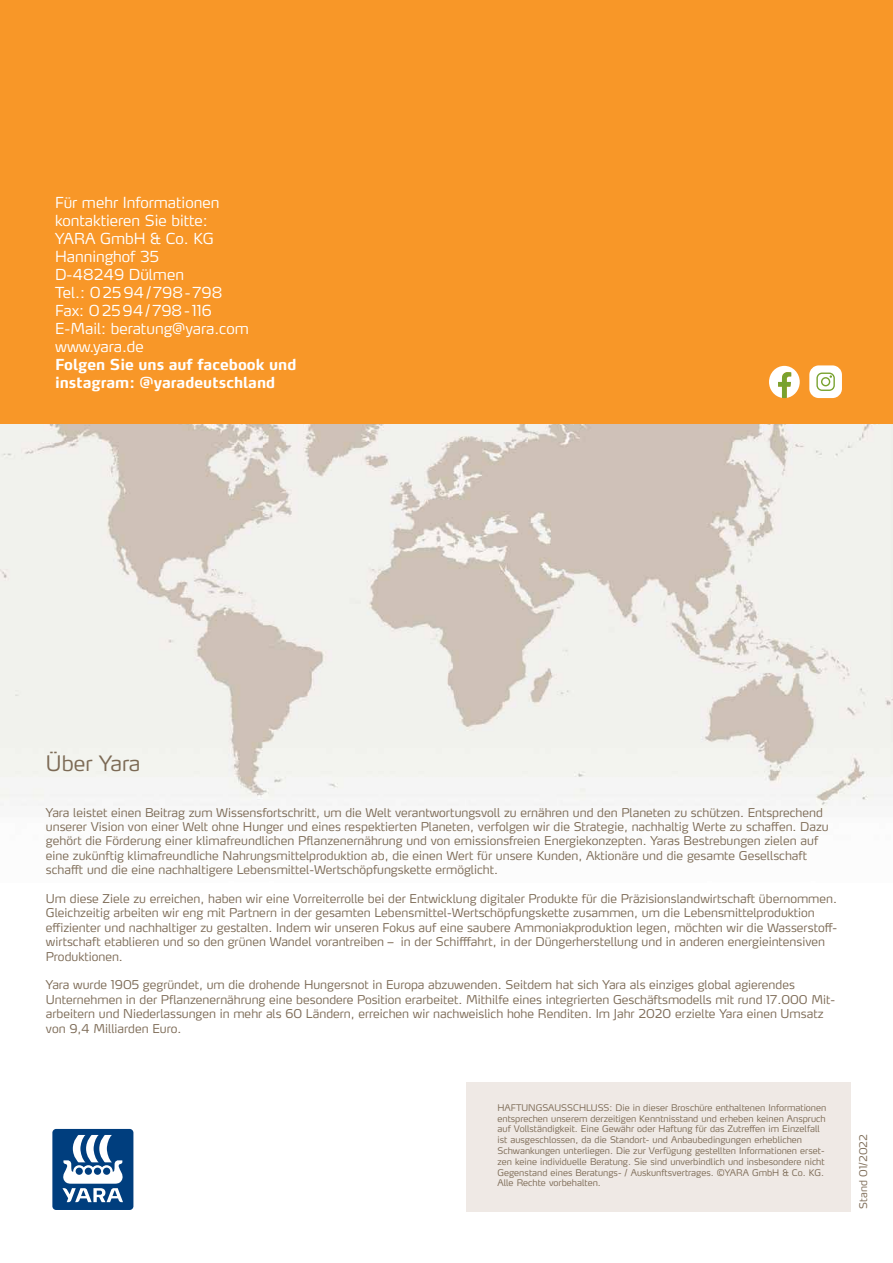
<style>
.page{position:relative;width:893px;height:1263px;background:#fff}
.page>*{position:absolute;margin:0;border:0;box-sizing:border-box;transform-origin:0 0}
.t1{font:300 21px "Yara Max LF";color:#7c6a55}
.t2{font:300 15px/18px "Yara Max LF";color:#fff}
.t3{font:700 15px/18px "Yara Max LF";color:#fff}
.t4{font:300 12px/14.4px "Yara Max LF";color:#7c6a55}
.t5{font:300 10.5px "Yara Max LF";color:#7c6a55}
.t6{font:300 9px/10.8px "Yara Max LF";color:#7c6a55}
</style>
<div class="page">
<img style="left:0;top:424px;width:893px;height:388px">
<div style="left:0;top:0;width:893px;height:424px;background:#f89728"></div>
<svg style="left:52px;top:1128px;width:82px;height:82px"></svg>
<div style="left:466px;top:1082px;width:384px;height:130px;background:#efe9e5"></div>
<svg style="left:769px;top:366px;width:31px;height:32px"></svg>
<div style="left:809px;top:365px;width:33px;height:33px;background:#fff;border-radius:9px"></div>
<svg style="left:816px;top:372px;width:19px;height:19px"></svg>
<p class="t2" style="left:55px;top:193px;width:195px">Für mehr Informationen kontaktieren Sie bitte:<br>YARA GmbH &amp; Co. KG<br>Hanninghof 35<br>D-48249 Dülmen<br>Tel.: 02594/798-798<br>Fax: 02594/798-116<br>E-Mail: beratung@yara.com www.yara.de</p>
<p class="t3" style="left:55px;top:355px;width:243px">Folgen Sie uns auf facebook und instagram: @yaradeutschland</p>
<h1 class="t1" style="left:46px;top:750px;width:96px">Über Yara</h1>
<p class="t4" style="left:46px;top:805px;width:784px">Yara leistet einen Beitrag zum Wissensfortschritt, um die Welt verantwortungsvoll zu ernähren und den Planeten zu schützen. Entsprechend unserer Vision von einer Welt ohne Hunger und eines respektierten Planeten, verfolgen wir die Strategie, nachhaltig Werte zu schaffen. Dazu gehört die Förderung einer klimafreundlichen Pflanzenernährung und von emissionsfreien Energiekonzepten. Yaras Bestrebungen zielen auf eine zukünftig klimafreundliche Nahrungsmittelproduktion ab, die einen Wert für unsere Kunden, Aktionäre und die gesamte Gesellschaft schafft und die eine nachhaltigere Lebensmittel-Wertschöpfungskette ermöglicht.</p>
<p class="t4" style="left:46px;top:891px;width:793px">Um diese Ziele zu erreichen, haben wir eine Vorreiterrolle bei der Entwicklung digitaler Produkte für die Präzisionslandwirtschaft übernommen.<br>Gleichzeitig arbeiten wir eng mit Partnern in der gesamten Lebensmittel-Wertschöpfungskette zusammen, um die Lebensmittelproduktion effizienter und nachhaltiger zu gestalten. Indem wir unseren Fokus auf eine saubere Ammoniakproduktion legen, möchten wir die Wasserstoff&shy;wirtschaft etablieren und so den grünen Wandel vorantreiben – in der Schifffahrt, in der Düngerherstellung und in anderen energieintensiven Produktionen.</p>
<p class="t4" style="left:46px;top:977px;width:791px">Yara wurde 1905 gegründet, um die drohende Hungersnot in Europa abzuwenden. Seitdem hat sich Yara als einziges global agierendes Unternehmen in der Pflanzenernährung eine besondere Position erarbeitet. Mithilfe eines integrierten Geschäftsmodells mit rund 17.000 Mit&shy;arbeitern und Niederlassungen in mehr als 60 Ländern, erreichen wir nachweislich hohe Renditen. Im Jahr 2020 erzielte Yara einen Umsatz von 9,4 Milliarden Euro.</p>
<p class="t6" style="left:497px;top:1102px;width:330px">HAFTUNGSAUSSCHLUSS: Die in dieser Broschüre enthaltenen Informationen entsprechen unserem derzeitigen Kenntnisstand und erheben keinen Anspruch auf Vollständigkeit. Eine Gewähr oder Haftung für das Zutreffen im Einzelfall ist ausgeschlossen, da die Standort- und Anbaubedingungen erheblichen Schwankungen unterliegen. Die zur Verfügung gestellten Informationen erset&shy;zen keine individuelle Beratung. Sie sind unverbindlich und insbesondere nicht Gegenstand eines Beratungs- / Auskunftsvertrages. ©YARA GmbH &amp; Co. KG.<br>Alle Rechte vorbehalten.</p>
<p class="t5" style="left:857px;top:1208px;width:76px;rotate:-90deg">Stand 01/2022</p>
</div>
